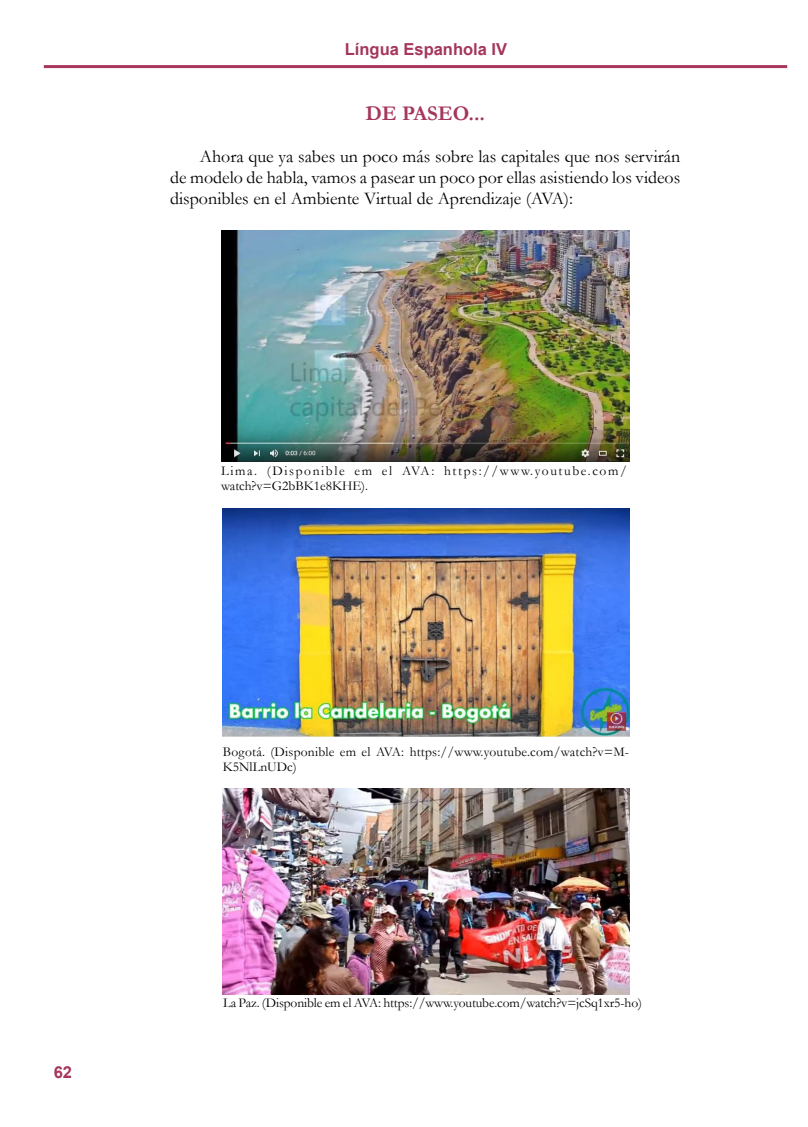
<style>
.page{position:relative;width:808px;height:1127px;background:#fff}
.page>*{position:absolute;margin:0;border:0;box-sizing:border-box;transform-origin:0 0}
.A_-_Entretitulos{font:700 21px "Garamond";color:#a5365d}
.A_-_Texto{font:18px/21px "Garamond";color:#000;text-align:justify}
.t1{font:700 16.5px "Arial";color:#a5365d}
.A_-_Legenda{font:13.5px/15px "Garamond";color:#000}
.A_-_Legenda-2{font:13.5px/15px "Garamond";letter-spacing:.12em;color:#000}
</style>
<div class="page">
<hr style="left:44px;top:65px;width:743px;height:3px;background:#a5365d">
<img style="left:221px;top:230px;width:408px;height:231px">
<img style="left:223px;top:508px;width:406px;height:228px">
<img style="left:223px;top:789px;width:406px;height:205px">
<p class="t1" style="left:345px;top:38px;width:164px">Língua Espanhola IV</p>
<p class="A_-_Entretitulos" style="left:365px;top:99px;width:121px">DE PASEO...</p>
<p class="A_-_Texto" style="left:170px;top:145px;width:512px;text-indent:30px">Ahora que ya sabes un poco más sobre las capitales que nos servirán de modelo de habla, vamos a pasear un poco por ellas asistiendo los videos disponibles en el Ambiente Virtual de Aprendizaje (AVA):</p>
<p class="t1" style="left:54px;top:1061px;width:20px">62</p>
<p class="A_-_Legenda-2" style="left:221px;top:463px;width:407px">Lima. (Disponible em el AVA: https://www.youtube.com/ watch?v=G2bBK1e8KHE).</p>
<p class="A_-_Legenda" style="left:223px;top:743px;width:408px">Bogotá. (Disponible em el AVA: https://www.youtube.com/watch?v=M-<br>K5NlLnUDc)</p>
<p class="A_-_Legenda" style="left:223px;top:995px;width:420px">La Paz. (Disponible em el AVA: https://www.youtube.com/watch?v=jcSq1xr5-ho)</p>
</div>
